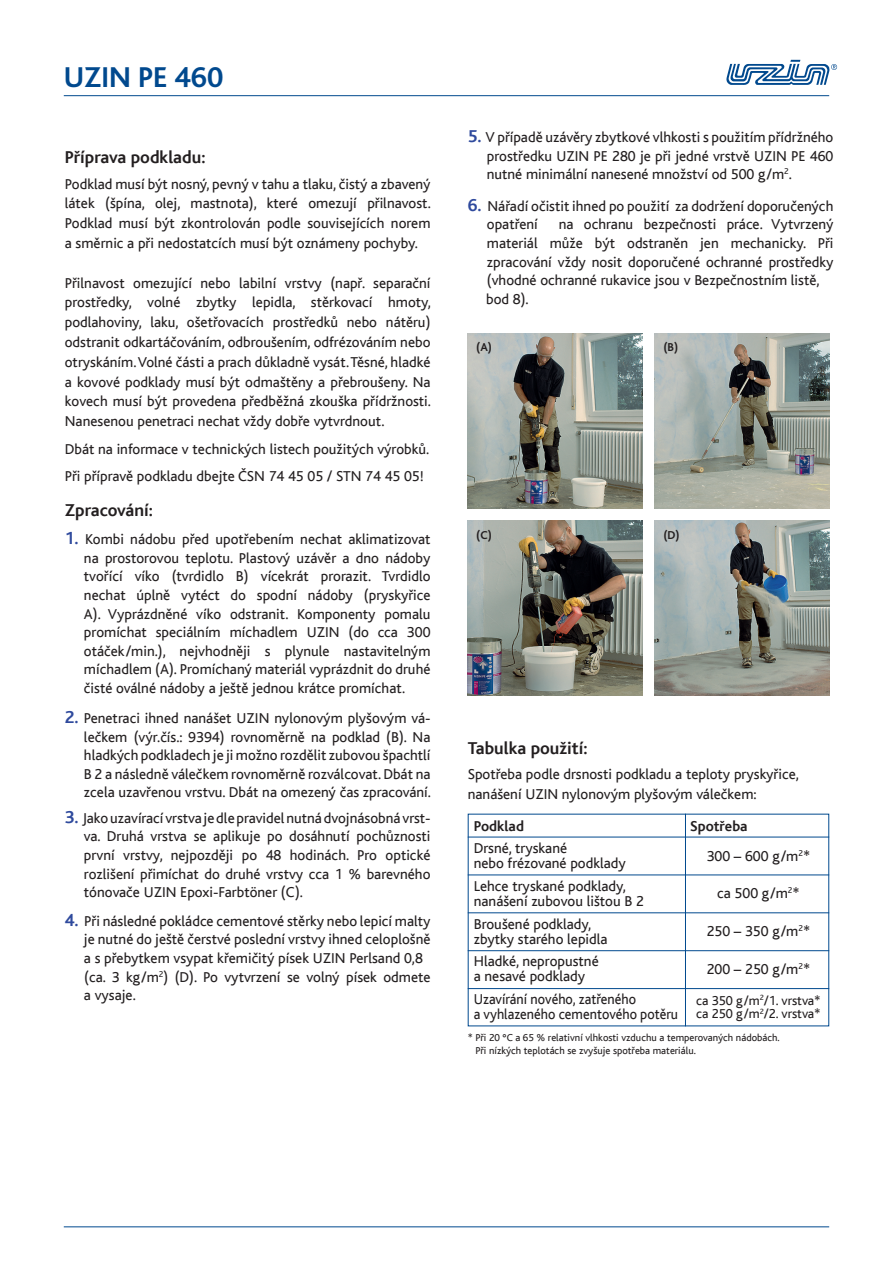
<style>
.page{position:relative;width:893px;height:1263px;background:#fff}
.page>*{position:absolute;margin:0;border:0;box-sizing:border-box;transform-origin:0 0}
.t1{font:700 30px "Bliss";color:#01498e}
.t2{font:18px "Bliss CE Bold";color:#231f20}
.t3{font:15px/18.6px "Bliss CE Regular";color:#231f20}
.t4{font:15px/15px "Bliss CE Regular";color:#231f20;scale:.94 1}
.t5{font:15px "Bliss CE Bold";color:#231f20}
.t6{font:13.5px/13.5px "Bliss CE Regular";color:#231f20}
.t7{font:700 12px "Bliss";color:#231f20}
.t8{font:10.5px/12.6px "Bliss CE Regular";color:#231f20}
.s1{font-family:"Bliss CE Bold";font-size:18px;color:#2f4a9d}
</style>
<div class="page">
<svg style="left:726px;top:60px;width:111px;height:25px"></svg>
<hr style="left:468px;top:837px;width:361px;height:1px;background:#01498e">
<hr style="left:468px;top:874px;width:361px;height:1px;background:#01498e">
<hr style="left:468px;top:912px;width:361px;height:1px;background:#01498e">
<hr style="left:468px;top:950px;width:361px;height:1px;background:#01498e">
<hr style="left:468px;top:988px;width:361px;height:1px;background:#01498e">
<hr style="left:64px;top:1226px;width:765px;height:1px;background:#01498e">
<hr style="left:64px;top:95px;width:765px;height:1px;background:#01498e">
<hr style="left:685px;top:814px;width:1px;height:212px;background:#01498e">
<img style="left:468px;top:334px;width:174px;height:174px">
<img style="left:655px;top:334px;width:174px;height:174px">
<img style="left:468px;top:521px;width:174px;height:174px">
<img style="left:655px;top:521px;width:174px;height:174px">
<h1 class="t1" style="left:64px;top:61px;width:161px">UZIN PE 460</h1>
<p class="t2" style="left:65px;top:148px;width:142px">Příprava podkladu:</p>
<p class="t3" style="left:65px;top:174px;width:368px;line-height:19.8px;text-align:justify">Podklad musí být nosný, pevný v tahu a tlaku, čistý a zbavený látek (špína, olej, mastnota), které omezují přilnavost.<br>Podklad musí být zkontrolován podle souvisejících norem a směrnic a při nedostatcích musí být oznámeny pochyby.</p>
<p class="t3" style="left:65px;top:273px;width:368px;line-height:19.8px;text-align:justify">Přilnavost omezující nebo labilní vrstvy (např. separační prostředky, volné zbytky lepidla, stěrkovací hmoty, podlahoviny, laku, ošetřovacích prostředků nebo nátěru) odstranit odkartáčováním, odbroušením, odfrézováním nebo otryskáním. Volné části a prach důkladně vysát. Těsné, hladké a kovové podklady musí být odmaštěny a přebroušeny. Na kovech musí být provedena předběžná zkouška přídržnosti.<br>Nanesenou penetraci nechat vždy dobře vytvrdnout.</p>
<p class="t3" style="left:65px;top:435px;width:366px;line-height:27.3px">Dbát na informace v technických listech použitých výrobků.<br>Při přípravě podkladu dbejte ČSN 74 45 05 / STN 74 45 05!</p>
<p class="t2" style="left:65px;top:500px;width:90px">Zpracování:</p>
<p class="t3" style="left:84px;top:530px;width:348px;text-align:justify;text-indent:-19px"><span class="s1">1.</span> Kombi nádobu před upotřebením nechat aklimatizovat na prostorovou teplotu. Plastový uzávěr a dno nádoby tvořící víko (tvrdidlo B) vícekrát prorazit. Tvrdidlo nechat úplně vytéct do spodní nádoby (pryskyřice A). Vyprázdněné víko odstranit. Komponenty pomalu promíchat speciálním míchadlem UZIN (do cca 300 otáček/min.), nejvhodněji s plynule nastavitelným míchadlem (A). Promíchaný materiál vyprázdnit do druhé čisté oválné nádoby a ještě jednou krátce promíchat.</p>
<p class="t3" style="left:84px;top:709px;width:349px;text-align:justify;text-indent:-19px"><span class="s1">2.</span> Penetraci ihned nanášet UZIN nylonovým plyšovým vá&shy;lečkem (výr.čís.: 9394) rovnoměrně na podklad (B). Na hladkých podkladech je ji možno rozdělit zubovou špachtlí B 2 a následně válečkem rovnoměrně rozválcovat. Dbát na zcela uzavřenou vrstvu. Dbát na omezený čas zpracování.</p>
<p class="t3" style="left:84px;top:809px;width:348px;text-align:justify;text-indent:-19px"><span class="s1">3.</span> Jako uzavírací vrstva je dle pravidel nutná dvojnásobná vrst&shy;va. Druhá vrstva se aplikuje po dosáhnutí pochůznosti první vrstvy, nejpozději po 48 hodinách. Pro optické rozlišení přimíchat do druhé vrstvy cca 1 % barevného tónovače UZIN Epoxi-Farbtöner (C).</p>
<p class="t3" style="left:84px;top:912px;width:348px;text-indent:-19px"><span class="s1">4.</span> Při následné pokládce cementové stěrky nebo lepicí malty je nutné do ještě čerstvé poslední vrstvy ihned celoplošně a s přebytkem vsypat křemičitý písek UZIN Perlsand 0,8 (ca. 3 kg/m<sup>2</sup>) (D). Po vytvrzení se volný písek odmete a vysaje.</p>
<p class="t3" style="left:487px;top:128px;width:348px;text-align:justify;text-indent:-19px"><span class="s1">5.</span> V případě uzávěry zbytkové vlhkosti s použitím přídržného prostředku UZIN PE 280 je při jedné vrstvě UZIN PE 460 nutné minimální nanesené množství od 500 g/m<sup>2</sup>.</p>
<p class="t3" style="left:487px;top:197px;width:348px;text-indent:-19px"><span class="s1">6.</span> Nářadí očistit ihned po použití za dodržení doporučených opatření</p>
<p class="t3" style="left:486px;top:215px;width:349px;text-indent:73px">na ochranu bezpečnosti práce. Vytvrzený materiál může být odstraněn jen mechanicky. Při zpracování vždy nosit doporučené ochranné prostředky (vhodné ochranné rukavice jsou v Bezpečnostním listě, bod 8).</p>
<p class="t7" style="left:476px;top:341px;width:17px">(A)</p>
<p class="t7" style="left:663px;top:341px;width:16px">(B)</p>
<p class="t7" style="left:476px;top:528px;width:17px">(C)</p>
<p class="t7" style="left:663px;top:528px;width:18px">(D)</p>
<p class="t2" style="left:468px;top:738px;width:121px">Tabulka použití:</p>
<p class="t3" style="left:468px;top:765px;width:333px;line-height:19.8px">Spotřeba podle drsnosti podkladu a teploty pryskyřice, nanášení UZIN nylonovým plyšovým válečkem:</p>
<p class="t5" style="left:474px;top:818px;width:52px">Podklad</p>
<p class="t5" style="left:690px;top:818px;width:59px">Spotřeba</p>
<p class="t3" style="left:474px;top:841px;width:153px;line-height:15px">Drsné, tryskané<br>nebo frézované podklady</p>
<p class="t3" style="left:707px;top:847px;width:105px">300 – 600 g/m<sup>2</sup>*</p>
<p class="t3" style="left:474px;top:879px;width:172px;line-height:15px">Lehce tryskané podklady, nanášení zubovou lištou B 2</p>
<p class="t3" style="left:717px;top:884px;width:84px">ca 500 g/m<sup>2</sup>*</p>
<p class="t3" style="left:474px;top:916px;width:135px;line-height:15px">Broušené podklady, zbytky starého lepidla</p>
<p class="t3" style="left:707px;top:922px;width:105px">250 – 350 g/m<sup>2</sup>*</p>
<p class="t3" style="left:474px;top:954px;width:127px;line-height:15px">Hladké, nepropustné a nesavé podklady</p>
<p class="t3" style="left:707px;top:960px;width:105px">200 – 250 g/m<sup>2</sup>*</p>
<p class="t4" style="left:474px;top:992px;width:219px">Uzavírání nového, zatřeného<br>a vyhlazeného cementového potěru</p>
<p class="t6" style="left:696px;top:994px;width:126px">ca 350 g/m<sup>2</sup>/1. vrstva* ca 250 g/m<sup>2</sup>/2. vrstva*</p>
<p class="t8" style="left:475px;top:1032px;width:306px;text-indent:-8px">* Při 20 °C a 65 % relativní vlhkosti vzduchu a temperovaných nádobách.<br>Při nízkých teplotách se zvyšuje spotřeba materiálu.</p>
</div>
